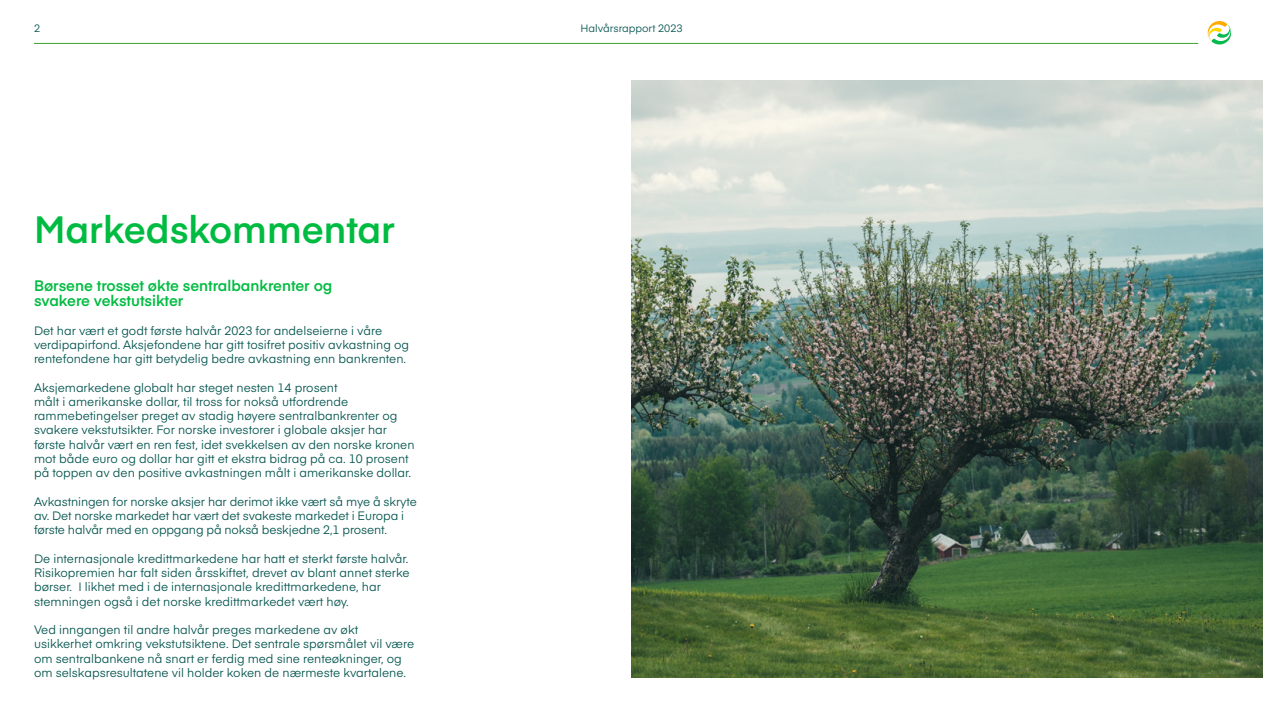
<style>
.page{position:relative;width:1263px;height:711px;background:#fff}
.page>*{position:absolute;margin:0;border:0;box-sizing:border-box;transform-origin:0 0}
.t1{font:600 37.5px "Eina 03";color:#00bb41}
.t2{font:600 15px/15px "Eina 03";color:#00bb41}
.t3{font:12px/14.2px "Eina 03";color:#00534d}
.t4{font:10.5px "Eina 03";color:#00534d}
</style>
<div class="page">
<hr style="left:34px;top:43px;width:1164px;height:1px;background:#3ca432">
<svg style="left:1207px;top:21px;width:24px;height:24px"></svg>
<img style="left:631px;top:81px;width:632px;height:595px">
<p class="t4" style="left:34px;top:20px;width:8px">2</p>
<p class="t4" style="left:580px;top:20px;width:104px">Halvårsrapport 2023</p>
<h1 class="t1" style="left:34px;top:202px;width:362px">Markedskommentar</h1>
<p class="t2" style="left:34px;top:277px;width:300px">Børsene trosset økte sentralbankrenter og svakere vekstutsikter</p>
<p class="t3" style="left:34px;top:322px;width:376px">Det har vært et godt første halvår 2023 for andelseierne i våre verdipapirfond. Aksjefondene har gitt tosifret positiv avkastning og rentefondene har gitt betydelig bedre avkastning enn bankrenten.</p>
<p class="t3" style="left:34px;top:379px;width:382px">Aksjemarkedene globalt har steget nesten 14 prosent<br>målt i amerikanske dollar, til tross for nokså utfordrende rammebetingelser preget av stadig høyere sentralbankrenter og svakere vekstutsikter. For norske investorer i globale aksjer har første halvår vært en ren fest, idet svekkelsen av den norske kronen mot både euro og dollar har gitt et ekstra bidrag på ca. 10 prosent på toppen av den positive avkastningen målt i amerikanske dollar.</p>
<p class="t3" style="left:34px;top:493px;width:384px">Avkastningen for norske aksjer har derimot ikke vært så mye å skryte av. Det norske markedet har vært det svakeste markedet i Europa i første halvår med en oppgang på nokså beskjedne 2,1 prosent.</p>
<p class="t3" style="left:34px;top:550px;width:377px">De internasjonale kredittmarkedene har hatt et sterkt første halvår.<br>Risikopremien har falt siden årsskiftet, drevet av blant annet sterke børser. I likhet med i de internasjonale kredittmarkedene, har stemningen også i det norske kredittmarkedet vært høy.</p>
<p class="t3" style="left:34px;top:621px;width:382px">Ved inngangen til andre halvår preges markedene av økt usikkerhet omkring vekstutsiktene. Det sentrale spørsmålet vil være om sentralbankene nå snart er ferdig med sine renteøkninger, og om selskapsresultatene vil holder koken de nærmeste kvartalene.</p>
</div>
